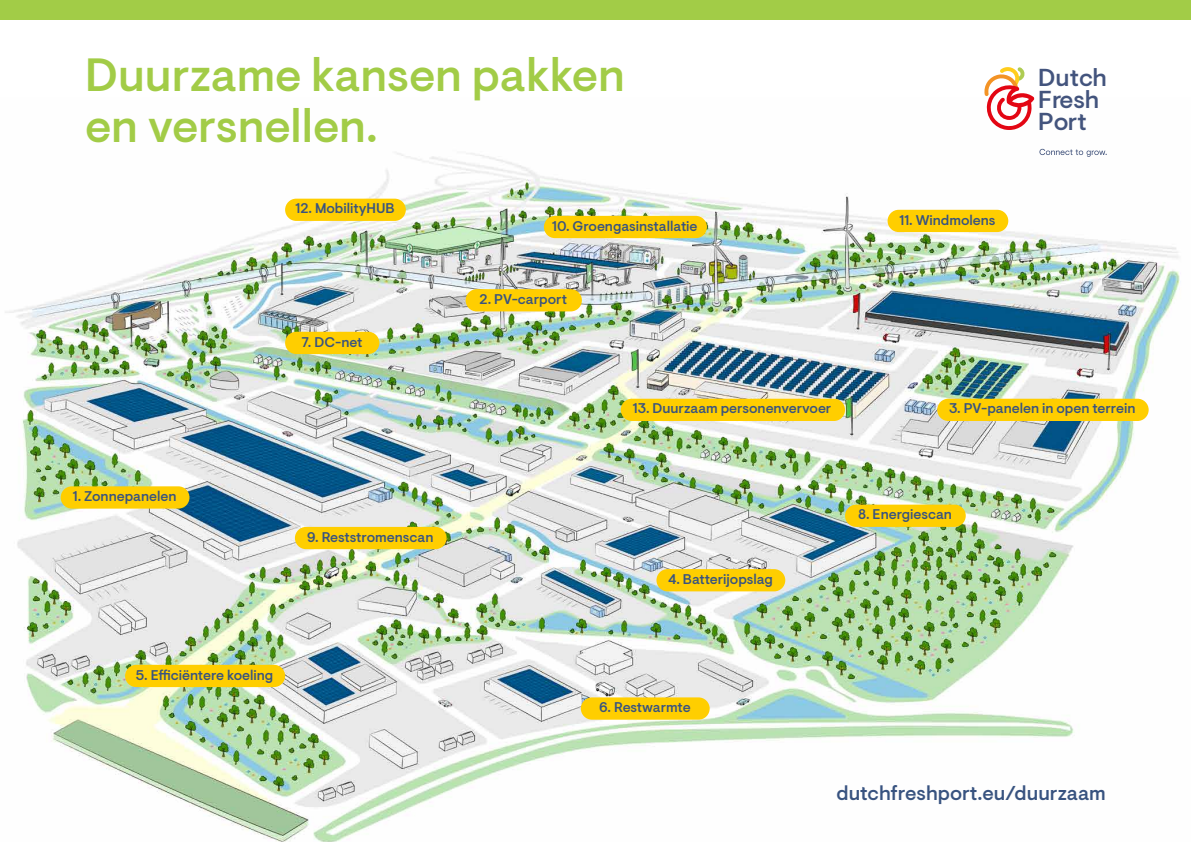
<style>
.page{position:relative;width:1191px;height:842px;background:#fff}
.page>*{position:absolute;margin:0;border:0;box-sizing:border-box;transform-origin:0 0}
.t1{font:500 46.3px/51px "Visuelt Pro";color:#a2cc47}
.t2{font:500 24.4px/21.7px "Visuelt Pro";color:#43547d}
.t3{font:500 20px "Visuelt Pro";color:#385380}
.t4{font:500 14px "Visuelt Pro";color:#385380}
</style>
<div class="page">
<img style="left:5px;top:98px;width:1175px;height:744px">
<div style="left:0;top:0;width:1191px;height:20px;background:#a2cc47"></div>
<div style="left:61px;top:486px;width:128px;height:23px;background:#ffce00;border-radius:11px"></div>
<div style="left:465px;top:289px;width:117px;height:22px;background:#ffce00;border-radius:11px"></div>
<div style="left:937px;top:399px;width:211px;height:22px;background:#ffce00;border-radius:11px"></div>
<div style="left:656px;top:569px;width:129px;height:22px;background:#ffce00;border-radius:11px"></div>
<div style="left:125px;top:665px;width:160px;height:22px;background:#ffce00;border-radius:11px"></div>
<div style="left:581px;top:697px;width:128px;height:23px;background:#ffce00;border-radius:11px"></div>
<div style="left:285px;top:332px;width:94px;height:22px;background:#ffce00;border-radius:11px"></div>
<div style="left:845px;top:505px;width:120px;height:22px;background:#ffce00;border-radius:11px"></div>
<div style="left:295px;top:527px;width:151px;height:22px;background:#ffce00;border-radius:11px"></div>
<div style="left:544px;top:216px;width:163px;height:22px;background:#ffce00;border-radius:11px"></div>
<div style="left:887px;top:210px;width:121px;height:22px;background:#ffce00;border-radius:11px"></div>
<div style="left:285px;top:199px;width:121px;height:22px;background:#ffce00;border-radius:11px"></div>
<div style="left:621px;top:399px;width:224px;height:22px;background:#ffce00;border-radius:11px"></div>
<svg style="left:984px;top:67px;width:50px;height:63px"></svg>
<svg style="left:1039px;top:149px;width:67px;height:8px"></svg>
<h1 class="t1" style="left:85px;top:51px;width:541px">Duurzame kansen pakken en versnellen.</h1>
<p class="t4" style="left:295px;top:200px;width:101px">12. MobilityHUB</p>
<p class="t4" style="left:301px;top:333px;width:63px">7. DC-net</p>
<p class="t4" style="left:552px;top:218px;width:147px">10. Groengasinstallatie</p>
<p class="t4" style="left:479px;top:291px;width:89px">2. PV-carport</p>
<p class="t4" style="left:633px;top:400px;width:200px">13. Duurzaam personenvervoer</p>
<p class="t4" style="left:899px;top:211px;width:98px">11. Windmolens</p>
<h2 class="t2" style="left:1038px;top:68px;width:70px">Dutch<br>Fresh<br>Port</h2>
<p class="t4" style="left:949px;top:400px;width:188px">3. PV-panelen in open terrein</p>
<p class="t4" style="left:73px;top:488px;width:105px">1. Zonnepanelen</p>
<p class="t4" style="left:307px;top:529px;width:128px">9. Reststromenscan</p>
<p class="t4" style="left:668px;top:571px;width:106px">4. Batterijopslag</p>
<p class="t4" style="left:858px;top:506px;width:95px">8. Energiescan</p>
<p class="t4" style="left:136px;top:666px;width:139px">5. Efficiëntere koeling</p>
<p class="t4" style="left:599px;top:699px;width:93px">6. Restwarmte</p>
<h3 class="t3" style="left:836px;top:781px;width:271px">dutchfreshport.eu/duurzaam</h3>
</div>
